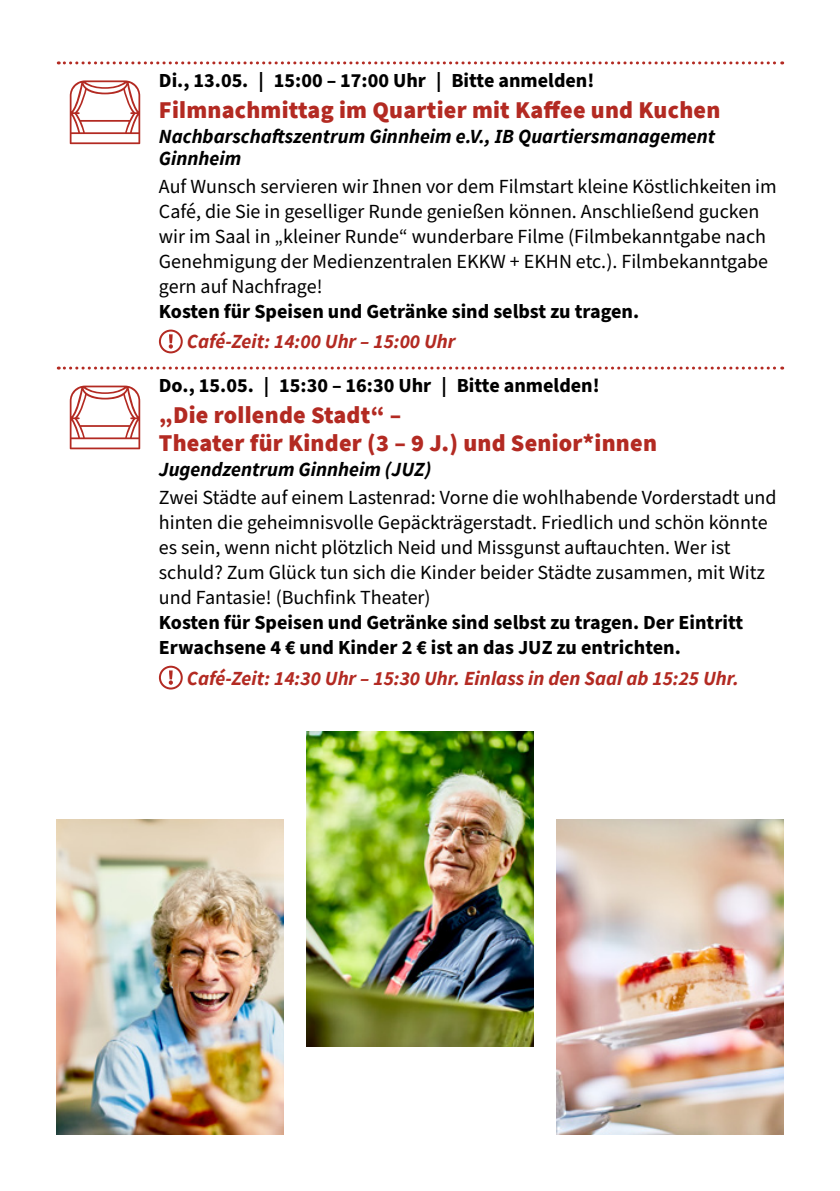
<style>
.page{position:relative;width:840px;height:1191px;background:#fff}
.page>*{position:absolute;margin:0;border:0;box-sizing:border-box;transform-origin:0 0}
.t1{font:900 24px/28px "Source Sans Pro";letter-spacing:.01em;color:#b32a22}
.t2{font:20px/25px "Source Sans Pro";color:#000}
.t3{font:700 20px/25px "Source Sans Pro";color:#000}
.t4{font:italic 700 20px/22px "Source Sans Pro";color:#000}
.t5{font:italic 700 20px "Source Sans Pro";color:#b32a22}
</style>
<div class="page">
<svg style="left:58px;top:61px;width:724px;height:3px"></svg>
<svg style="left:58px;top:366px;width:724px;height:3px"></svg>
<svg style="left:169px;top:334px;width:4px;height:15px"></svg>
<div style="left:159px;top:329px;width:24px;height:24px;border:2px solid #b32a22;border-radius:50%"></div>
<svg style="left:169px;top:670px;width:4px;height:15px"></svg>
<div style="left:159px;top:665px;width:24px;height:24px;border:2px solid #b32a22;border-radius:50%"></div>
<img style="left:57px;top:819px;width:226px;height:315px">
<img style="left:306px;top:731px;width:227px;height:315px">
<img style="left:556px;top:819px;width:226px;height:315px">
<p class="t3" style="left:159px;top:68px;width:436px">Di., 13.05. | 15:00 – 17:00 Uhr | Bitte anmelden!</p>
<p class="t1" style="left:159px;top:96px;width:562px">Filmnachmittag im Quartier mit Kaffee und Kuchen</p>
<p class="t4" style="left:159px;top:125px;width:557px">Nachbarschaftszentrum Ginnheim e.V., IB Quartiersmanagement<br>Ginnheim</p>
<p class="t2" style="left:159px;top:174px;width:619px">Auf Wunsch servieren wir Ihnen vor dem Filmstart kleine Köstlichkeiten im Café, die Sie in geselliger Runde genießen können. Anschließend gucken wir im Saal in „kleiner Runde“ wunderbare Filme (Filmbekanntgabe nach Genehmigung der Medienzentralen EKKW + EKHN etc.). Filmbekanntgabe gern auf Nachfrage!</p>
<p class="t3" style="left:159px;top:299px;width:481px">Kosten für Speisen und Getränke sind selbst zu tragen.</p>
<p class="t5" style="left:187px;top:328px;width:270px">Café-Zeit: 14:00 Uhr – 15:00 Uhr</p>
<p class="t3" style="left:159px;top:373px;width:442px">Do., 15.05. | 15:30 – 16:30 Uhr | Bitte anmelden!</p>
<p class="t1" style="left:159px;top:401px;width:499px">„Die rollende Stadt“ –<br>Theater für Kinder (3 – 9 J.) und Senior*innen</p>
<p class="t4" style="left:159px;top:458px;width:274px">Jugendzentrum Ginnheim (JUZ)</p>
<p class="t2" style="left:159px;top:485px;width:619px">Zwei Städte auf einem Lastenrad: Vorne die wohlhabende Vorderstadt und hinten die geheimnisvolle Gepäckträgerstadt. Friedlich und schön könnte es sein, wenn nicht plötzlich Neid und Missgunst auftauchten. Wer ist schuld? Zum Glück tun sich die Kinder beider Städte zusammen, mit Witz und Fantasie! (Buchfink Theater)</p>
<p class="t3" style="left:159px;top:610px;width:585px">Kosten für Speisen und Getränke sind selbst zu tragen. Der Eintritt<br>Erwachsene 4 € und Kinder 2 € ist an das JUZ zu entrichten.</p>
<p class="t5" style="left:187px;top:664px;width:553px">Café-Zeit: 14:30 Uhr – 15:30 Uhr. Einlass in den Saal ab 15:25 Uhr.</p>
</div>
